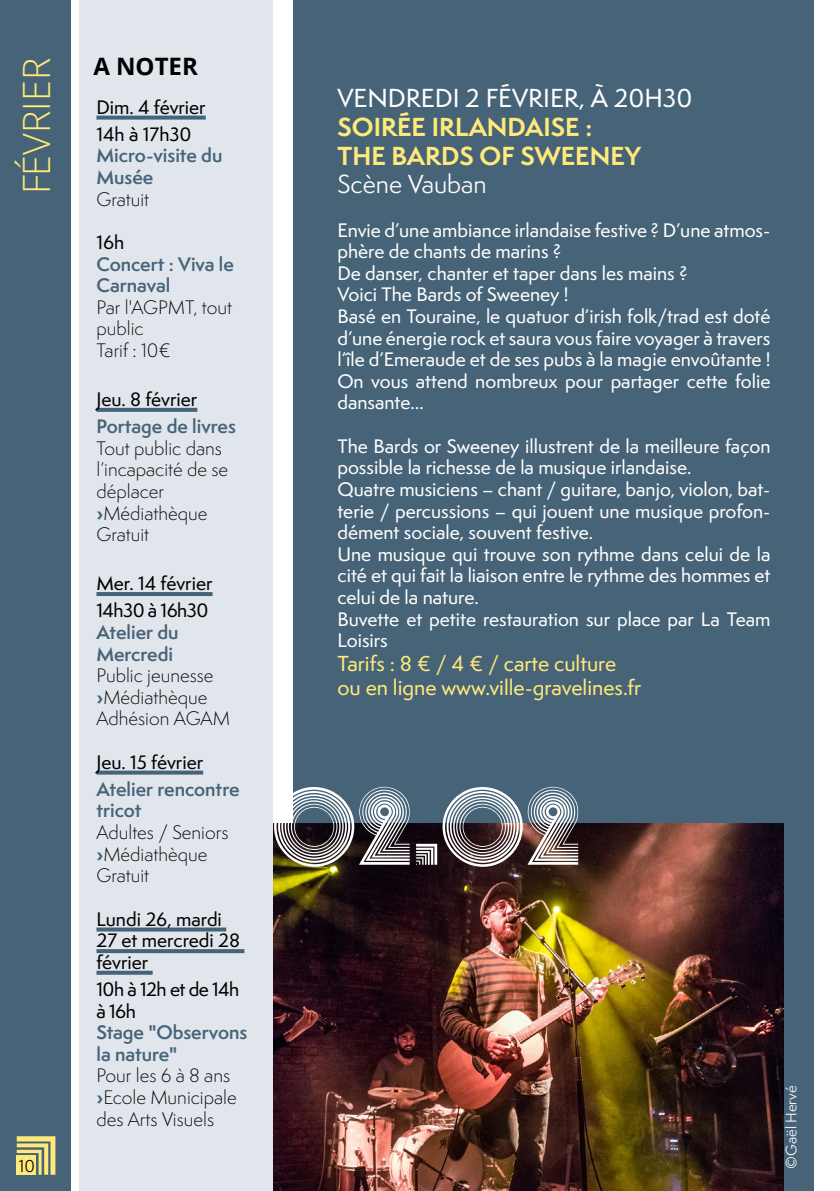
<style>
.page{position:relative;width:840px;height:1191px;background:#fff}
.page>*{position:absolute;margin:0;border:0;box-sizing:border-box;transform-origin:0 0}
.t1{font:100px "Akka";color:#fff}
.t2{font:300 37.6px "Open Sans";color:#ffe97a}
.t3{font:700 24px/28.8px "Semplicita Pro";color:#ffe97a}
.t4{font:500 24px "Semplicita Pro";color:#fff}
.t5{font:24px "Semplicita Pro";color:#fff}
.t6{font:700 24px "Open Sans";color:#000}
.t7{font:500 20px/24px "Semplicita Pro";color:#ffe97a}
.t8{font:500 18px/21.6px "Semplicita Pro";color:#fff}
.t9{font:300 18px/21.6px "Semplicita Pro";color:#000}
.t10{font:600 18px/21.6px "Semplicita Pro";color:#466378}
.t11{font:500 18px/27.2px "Semplicita Pro";color:#000}
.t12{font:500 18px/21.6px "Semplicita Pro";letter-spacing:-.03em;color:#000}
.t13{font:16px "Semplicita Pro";color:#000}
.t14{font:14px "Semplicita Pro";color:#fff}
.s1{font-weight:700;color:#466378}
</style>
<div class="page">
<div style="left:293px;top:0;width:521px;height:1191px;background:#466378"></div>
<img style="left:273px;top:823px;width:509px;height:368px">
<div style="left:79px;top:0;width:194px;height:1191px;background:#e1e6ec"></div>
<div style="left:0;top:0;width:71px;height:1191px;background:#466378"></div>
<svg style="left:17px;top:1136px;width:38px;height:38px"></svg>
<div style="left:17px;top:1155px;width:19px;height:20px;background:#ffe97a"></div>
<svg style="left:96px;top:116px;width:110px;height:4px"></svg>
<svg style="left:96px;top:408px;width:101px;height:4px"></svg>
<hr style="left:96px;top:592px;width:116px;height:4px;background:#466378">
<svg style="left:96px;top:770px;width:107px;height:4px"></svg>
<svg style="left:96px;top:927px;width:130px;height:4px"></svg>
<svg style="left:96px;top:949px;width:148px;height:4px"></svg>
<svg style="left:96px;top:970px;width:57px;height:4px"></svg>
<h2 class="t2" style="left:11px;top:194px;width:138px;rotate:-90deg">FÉVRIER</h2>
<p class="t13" style="left:19px;top:1154px;width:18px">10</p>
<h3 class="t6" style="left:94px;top:49px;width:106px">A NOTER</h3>
<p class="t11" style="left:96px;top:93px;width:111px">Dim. 4 février<br>14h à 17h30</p>
<p class="t10" style="left:96px;top:145px;width:127px">Micro-visite du<br>Musée</p>
<p class="t9" style="left:96px;top:188px;width:54px">Gratuit</p>
<p class="t11" style="left:96px;top:228px;width:29px">16h</p>
<p class="t10" style="left:96px;top:253px;width:139px">Concert : Viva le<br>Carnaval</p>
<p class="t9" style="left:96px;top:296px;width:137px">Par l'AGPMT, tout public<br>Tarif : 10€</p>
<p class="t11" style="left:96px;top:385px;width:102px">Jeu. 8 février</p>
<p class="t10" style="left:96px;top:415px;width:141px">Portage de livres</p>
<p class="t9" style="left:96px;top:437px;width:133px">Tout public dans l’incapacité de se déplacer <span class="s1">›</span>Médiathèque<br>Gratuit</p>
<p class="t11" style="left:96px;top:569px;width:117px">Mer. 14 février<br>14h30 à 16h30</p>
<p class="t10" style="left:96px;top:621px;width:84px">Atelier du<br>Mercredi</p>
<p class="t9" style="left:96px;top:664px;width:135px">Public jeunesse <span class="s1">›</span>Médiathèque<br>Adhésion AGAM</p>
<p class="t11" style="left:96px;top:748px;width:108px">Jeu. 15 février</p>
<p class="t10" style="left:96px;top:778px;width:144px">Atelier rencontre tricot</p>
<p class="t9" style="left:96px;top:821px;width:133px">Adultes / Seniors <span class="s1">›</span>Médiathèque<br>Gratuit</p>
<p class="t11" style="left:96px;top:908px;width:145px;line-height:21.6px">Lundi 26, mardi<br>27 et mercredi 28 février</p>
<p class="t12" style="left:96px;top:978px;width:144px">10h à 12h et de 14h à 16h</p>
<p class="t10" style="left:96px;top:1021px;width:152px">Stage "Observons la nature"</p>
<p class="t9" style="left:96px;top:1065px;width:142px">Pour les 6 à 8 ans <span class="s1">›</span>Ecole Municipale des Arts Visuels</p>
<h3 class="t4" style="left:337px;top:81px;width:356px">VENDREDI 2 FÉVRIER, À 20H30</h3>
<h3 class="t3" style="left:337px;top:112px;width:305px">SOIRÉE IRLANDAISE :<br>THE BARDS OF SWEENEY</h3>
<h3 class="t5" style="left:337px;top:167px;width:151px">Scène Vauban</h3>
<p class="t8" style="left:337px;top:219px;width:434px">Envie d’une ambiance irlandaise festive ? D’une atmos&shy;phère de chants de marins ?<br>De danser, chanter et taper dans les mains ?<br>Voici The Bards of Sweeney !<br>Basé en Touraine, le quatuor d’irish folk/trad est doté d’une énergie rock et saura vous faire voyager à travers l’île d’Emeraude et de ses pubs à la magie envoûtante !<br>On vous attend nombreux pour partager cette folie dansante…</p>
<p class="t8" style="left:337px;top:435px;width:434px">The Bards or Sweeney illustrent de la meilleure façon possible la richesse de la musique irlandaise.<br>Quatre musiciens – chant / guitare, banjo, violon, bat&shy;terie / percussions – qui jouent une musique profon&shy;dément sociale, souvent festive.<br>Une musique qui trouve son rythme dans celui de la cité et qui fait la liaison entre le rythme des hommes et celui de la nature.<br>Buvette et petite restauration sur place par La Team Loisirs</p>
<p class="t7" style="left:337px;top:651px;width:305px">Tarifs : 8 € / 4 € / carte culture ou en ligne www.ville-gravelines.fr</p>
<h1 class="t1" style="left:271px;top:758px;width:311px">02.02</h1>
<p class="t14" style="left:781px;top:1168px;width:84px;rotate:-90deg">©Gaël Hervé</p>
</div>
